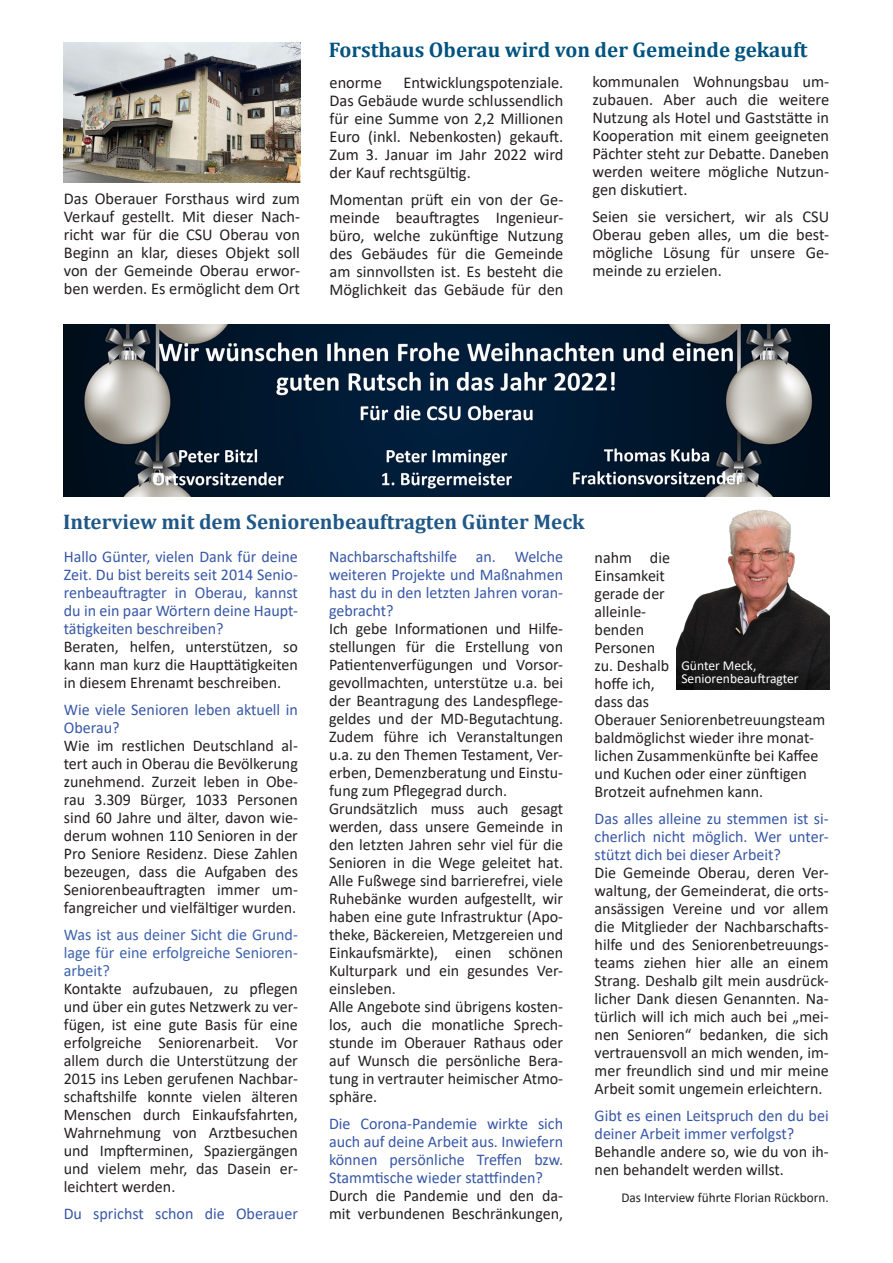
<style>
.page{position:relative;width:893px;height:1263px;background:#fff}
.page>*{position:absolute;margin:0;border:0;box-sizing:border-box;transform-origin:0 0}
.t1{font:700 21.15px "Cambria";color:#1f5786}
.t2{font:700 21.15px "Cambria";color:#00537f}
.t3{font:16.5px/18px "Calibri";color:#231f20;text-align:justify}
.t4{font:16.35px/18px "Calibri";color:#231f20;text-align:justify}
.t5{font:16.35px/18px "Calibri";color:#3757a6;text-align:justify}
.t6{font:16.35px/18px "Calibri";color:#3d61ad;text-align:justify}
.t7{font:13.65px "Calibri";color:#fff}
.t8{font:13.5px "Calibri";color:#231f20}
</style>
<div class="page">
<img style="left:676px;top:509px;width:153px;height:180px">
<img style="left:64px;top:325px;width:765px;height:172px">
<img style="left:64px;top:43px;width:237px;height:139px">
<p class="t3" style="left:64px;top:189px;width:238px">Das Oberauer Forsthaus wird zum Verkauf gestellt. Mit dieser Nach&shy;richt war für die CSU Oberau von Beginn an klar, dieses Objekt soll von der Gemeinde Oberau erwor&shy;ben werden. Es ermöglicht dem Ort</p>
<p class="t2" style="left:329px;top:35px;width:480px">Forsthaus Oberau wird von der Gemeinde gekauft</p>
<p class="t3" style="left:330px;top:73px;width:235px;text-indent:74px">Entwicklungspotenziale.<br>Das Gebäude wurde schlussendlich für eine Summe von 2,2 Millionen Euro (inkl. Nebenkosten) gekauft.<br>Zum 3. Januar im Jahr 2022 wird der Kauf rechtsgültig.</p>
<p class="t3" style="left:330px;top:190px;width:235px">Momentan prüft ein von der Ge&shy;meinde beauftragtes Ingenieur&shy;büro, welche zukünftige Nutzung des Gebäudes für die Gemeinde am sinnvollsten ist. Es besteht die Möglichkeit das Gebäude für den</p>
<p class="t3" style="left:330px;top:73px;width:54px">enorme</p>
<p class="t3" style="left:592px;top:72px;width:238px">kommunalen Wohnungsbau um&shy;zubauen. Aber auch die weitere Nutzung als Hotel und Gaststätte in Kooperation mit einem geeigneten Pächter steht zur Debatte. Daneben werden weitere mögliche Nutzun&shy;gen diskutiert.</p>
<p class="t3" style="left:592px;top:207px;width:238px">Seien sie versichert, wir als CSU Oberau geben alles, um die best&shy;mögliche Lösung für unsere Ge&shy;meinde zu erzielen.</p>
<p class="t1" style="left:63px;top:507px;width:523px">Interview mit dem Seniorenbeauftragten Günter Meck</p>
<p class="t5" style="left:64px;top:547px;width:236px">Hallo Günter, vielen Dank für deine Zeit. Du bist bereits seit 2014 Senio&shy;renbeauftragter in Oberau, kannst du in ein paar Wörtern deine Haupt&shy;tätigkeiten beschreiben?</p>
<p class="t4" style="left:64px;top:637px;width:236px">Beraten, helfen, unterstützen, so kann man kurz die Haupttätigkeiten in diesem Ehrenamt beschreiben.</p>
<p class="t5" style="left:64px;top:700px;width:236px">Wie viele Senioren leben aktuell in<br>Oberau?</p>
<p class="t4" style="left:64px;top:736px;width:236px">Wie im restlichen Deutschland al&shy;tert auch in Oberau die Bevölkerung zunehmend. Zurzeit leben in Obe&shy;rau 3.309 Bürger, 1033 Personen sind 60 Jahre und älter, davon wie&shy;derum wohnen 110 Senioren in der Pro Seniore Residenz. Diese Zahlen bezeugen, dass die Aufgaben des Seniorenbeauftragten immer um&shy;fangreicher und vielfältiger wurden.</p>
<p class="t6" style="left:64px;top:925px;width:236px">Was ist aus deiner Sicht die Grund&shy;lage für eine erfolgreiche Senioren&shy;arbeit?</p>
<p class="t4" style="left:64px;top:979px;width:236px">Kontakte aufzubauen, zu pflegen und über ein gutes Netzwerk zu ver&shy;fügen, ist eine gute Basis für eine erfolgreiche Seniorenarbeit. Vor allem durch die Unterstützung der 2015 ins Leben gerufenen Nachbar&shy;schaftshilfe konnte vielen älteren Menschen durch Einkaufsfahrten, Wahrnehmung von Arztbesuchen und Impfterminen, Spaziergängen und vielem mehr, das Dasein er&shy;leichtert werden.</p>
<p class="t5" style="left:64px;top:1204px;width:236px">Du sprichst schon die Oberauer</p>
<p class="t5" style="left:329px;top:547px;width:236px">Nachbarschaftshilfe an. Welche weiteren Projekte und Maßnahmen hast du in den letzten Jahren voran&shy;gebracht?</p>
<p class="t4" style="left:329px;top:619px;width:236px">Ich gebe Informationen und Hilfe&shy;stellungen für die Erstellung von Patientenverfügungen und Vorsor&shy;gevollmachten, unterstütze u.a. bei der Beantragung des Landespflege&shy;geldes und der MD-Begutachtung.<br>Zudem führe ich Veranstaltungen u.a. zu den Themen Testament, Ver&shy;erben, Demenzberatung und Einstu&shy;fung zum Pflegegrad durch.</p>
<p class="t4" style="left:329px;top:799px;width:236px">Grundsätzlich muss auch gesagt werden, dass unsere Gemeinde in den letzten Jahren sehr viel für die Senioren in die Wege geleitet hat.<br>Alle Fußwege sind barrierefrei, viele Ruhebänke wurden aufgestellt, wir haben eine gute Infrastruktur (Apo&shy;theke, Bäckereien, Metzgereien und Einkaufsmärkte), einen schönen Kulturpark und ein gesundes Ver&shy;einsleben.</p>
<p class="t4" style="left:329px;top:997px;width:236px">Alle Angebote sind übrigens kosten&shy;los, auch die monatliche Sprech&shy;stunde im Oberauer Rathaus oder auf Wunsch die persönliche Bera&shy;tung in vertrauter heimischer Atmo&shy;sphäre.</p>
<p class="t5" style="left:329px;top:1114px;width:236px">Die Corona-Pandemie wirkte sich auch auf deine Arbeit aus. Inwiefern können persönliche Treffen bzw.<br>Stammtische wieder stattfinden?</p>
<p class="t4" style="left:329px;top:1186px;width:236px">Durch die Pandemie und den da&shy;mit verbundenen Beschränkungen,</p>
<p class="t4" style="left:595px;top:548px;width:77px">nahm die</p>
<p class="t4" style="left:595px;top:566px;width:72px">Einsamkeit gerade der</p>
<p class="t4" style="left:595px;top:602px;width:232px;text-align:left">alleinle-<br>benden<br>Personen<br>zu. Deshalb<br>hoffe ich,<br>dass das<br>Oberauer Seniorenbetreuungsteam baldmöglichst wieder ihre monat&shy;lichen Zusammenkünfte bei Kaffee und Kuchen oder einer zünftigen<br>Brotzeit aufnehmen kann.</p>
<p class="t5" style="left:595px;top:809px;width:236px">Das alles alleine zu stemmen ist si&shy;cherlich nicht möglich. Wer unter&shy;stützt dich bei dieser Arbeit?</p>
<p class="t4" style="left:595px;top:863px;width:236px">Die Gemeinde Oberau, deren Ver&shy;waltung, der Gemeinderat, die orts&shy;ansässigen Vereine und vor allem die Mitglieder der Nachbarschafts&shy;hilfe und des Seniorenbetreuungs&shy;teams ziehen hier alle an einem Strang. Deshalb gilt mein ausdrück&shy;licher Dank diesen Genannten. Na&shy;türlich will ich mich auch bei „mei&shy;nen Senioren“ bedanken, die sich vertrauensvoll an mich wenden, im&shy;mer freundlich sind und mir meine Arbeit somit ungemein erleichtern.</p>
<p class="t5" style="left:595px;top:1106px;width:236px">Gibt es einen Leitspruch den du bei deiner Arbeit immer verfolgst?</p>
<p class="t4" style="left:595px;top:1142px;width:236px">Behandle andere so, wie du von ih&shy;nen behandelt werden willst.</p>
<p class="t8" style="left:621px;top:1188px;width:209px">Das Interview führte Florian Rückborn.</p>
<p class="t7" style="left:681px;top:656px;width:76px">Günter Meck,</p>
<p class="t7" style="left:681px;top:669px;width:119px">Seniorenbeauftragter</p>
</div>
